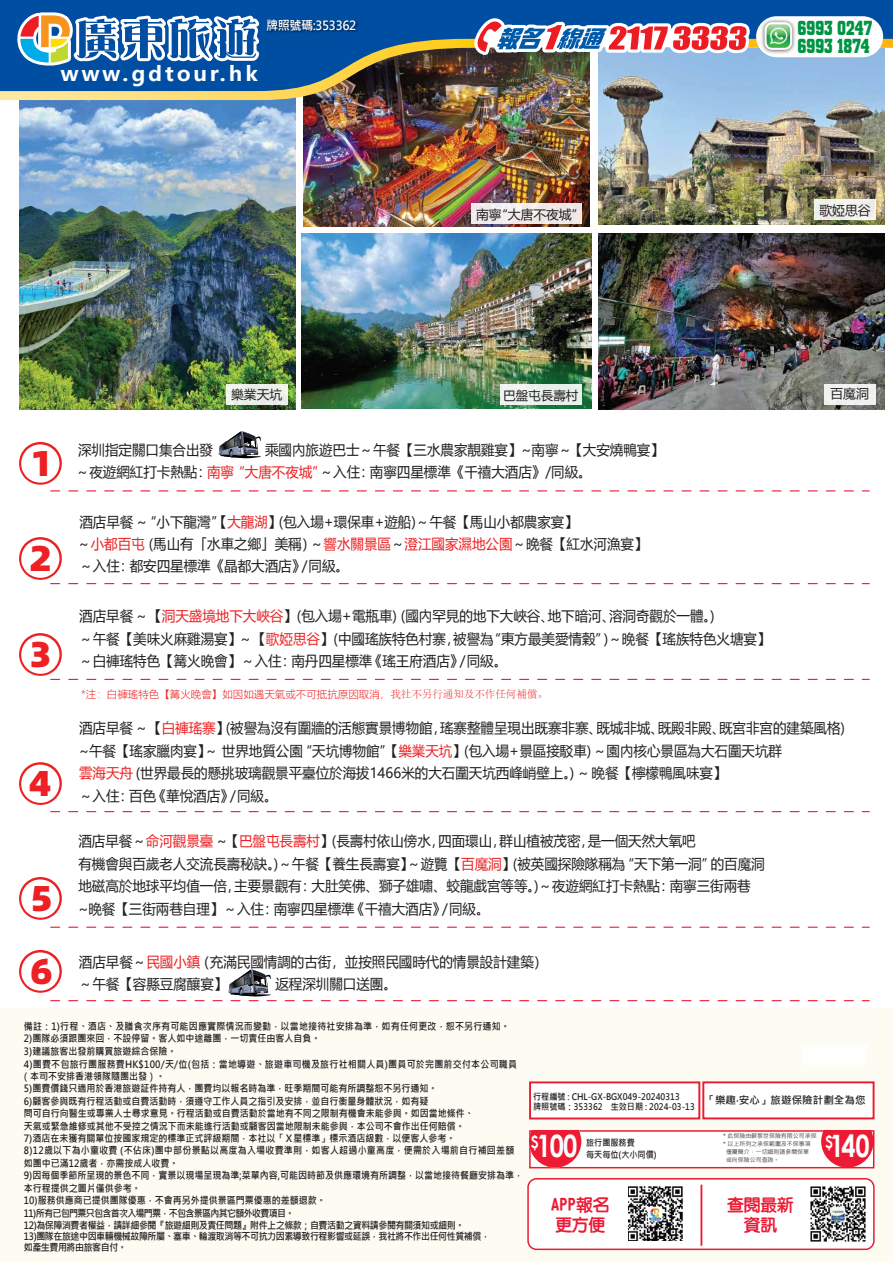
<style>
.page{position:relative;width:893px;height:1263px;background:#fff}
.page>*{position:absolute;margin:0;border:0;box-sizing:border-box;transform-origin:0 0}
.t1{font:800 36px "Alibaba Pu Hui Ti";color:#ed2123;scale:1.05 1}
.t2{font:700 30.9px "Century Gothic";letter-spacing:-.04em;color:#fff;scale:.82 1}
.t3{font:700 21.15px/17.2px "City D";color:#009444;scale:.79 1}
.t4{font:700 20.1px "Microsoft Ya Hei";letter-spacing:.14em;color:#fff;scale:1.04 1}
.t5{font:700 16.8px "Century Gothic";color:#fff;scale:.82 1}
.t6{font:800 16.65px/20px "ID Yuan";color:#ed1a34}
.t7{font:14.25px/22.5px "Microsoft Ya Hei";color:#221e1f;scale:.95 1}
.t8{font:12.9px "Microsoft Ya Hei";color:#221e1f}
.t9{font:12.75px "Microsoft Ya Hei";color:#221e1f}
.t10{font:12.6px "Microsoft Ya Hei";color:#221e1f}
.t11{font:700 12.45px "Microsoft Jheng Hei";letter-spacing:-.04em;color:#fff}
.t12{font:300 10.5px "Microsoft Ya Hei";color:#ed2123}
.t13{font:700 10.5px "Microsoft Jheng Hei";color:#221e1f}
.t14{font:700 10.05px/12.5px "Microsoft Jheng Hei";color:#221e1f;scale:.9 1}
.t15{font:700 10.05px/10.8px "Microsoft Jheng Hei";letter-spacing:-.05em;color:#221e1f;scale:.9 1}
.t16{font:700 9px/10.5px "Microsoft Jheng Hei";color:#221e1f;scale:.9 1}
.t17{font:6px "Microsoft Jheng Hei";color:#221e1f}
.s1{color:#ed2123}
.s2{font-family:"Adobe Song Std"}
</style>
<div class="page">
<img style="left:302px;top:234px;width:289px;height:175px">
<img style="left:303px;top:100px;width:287px;height:126px">
<img style="left:598px;top:100px;width:287px;height:125px">
<img style="left:598px;top:233px;width:287px;height:176px">
<div style="left:815px;top:199px;width:61px;height:21px;background:#eff0ec"></div>
<img style="left:19px;top:100px;width:276px;height:309px">
<div style="left:825px;top:384px;width:51px;height:20px;background:#f0f1f0"></div>
<img style="left:0;top:91px;width:885px;height:9px">
<svg style="left:0;top:0;width:893px;height:91px;background:#2e6295"></svg>
<div style="left:756px;top:16px;width:127px;height:41px;background:#fff;border-radius:21px"></div>
<img style="left:759px;top:16px;width:39px;height:40px">
<div style="left:765px;top:22px;width:27px;height:28px;border:4px solid #fff;border-radius:5px"></div>
<img style="left:767px;top:24px;width:23px;height:24px">
<img style="left:472px;top:7px;width:283px;height:91px">
<img style="left:263px;top:5px;width:97px;height:38px">
<svg style="left:14px;top:9px;width:251px;height:64px"></svg>
<div style="left:0;top:1007px;width:893px;height:256px;background:#fcfcf3"></div>
<div style="left:803px;top:1045px;width:64px;height:20px;background:#fff"></div>
<div style="left:529px;top:1130px;width:345px;height:38px;background:#fff;border:2px solid #ed1a34"></div>
<div style="left:702px;top:1081px;width:172px;height:38px;background:#fff;border:2px solid #ed1a34"></div>
<div style="left:529px;top:1081px;width:171px;height:38px;background:#fff;border:2px solid #ed1a34"></div>
<svg style="left:529px;top:1130px;width:52px;height:37px;background:#ef364c"></svg>
<svg style="left:821px;top:1130px;width:53px;height:37px;background:#ef394f"></svg>
<div style="left:528px;top:1179px;width:346px;height:70px;background:#fff;border-radius:9px"></div>
<div style="left:527px;top:1178px;width:348px;height:72px;border:2px solid #ed1a34;border-radius:9px"></div>
<img style="left:628px;top:1186px;width:55px;height:55px">
<hr style="left:700px;top:1184px;width:2px;height:62px;background:#ed1a34">
<img style="left:810px;top:1186px;width:56px;height:56px">
<svg style="left:19px;top:431px;width:850px;height:60px"></svg>
<svg style="left:19px;top:537px;width:850px;height:47px"></svg>
<svg style="left:19px;top:762px;width:43px;height:43px"></svg>
<svg style="left:51px;top:811px;width:818px;height:1px"></svg>
<svg style="left:19px;top:877px;width:43px;height:43px"></svg>
<svg style="left:51px;top:927px;width:818px;height:1px"></svg>
<svg style="left:19px;top:950px;width:850px;height:51px"></svg>
<svg style="left:19px;top:633px;width:850px;height:47px"></svg>
<div style="left:226px;top:384px;width:61px;height:20px;background:#eaf0e9"></div>
<div style="left:500px;top:384px;width:82px;height:20px;background:#e7f1eb"></div>
<div style="left:471px;top:204px;width:111px;height:20px;background:#f0ebe9"></div>
<p class="t11" style="left:266px;top:17px;width:92px">牌照號碼:353362</p>
<h3 class="t4" style="left:61px;top:60px;width:191px">www.gdtour.hk</h3>
<p class="t9" style="left:476px;top:206px;width:110px">南寧“大唐不夜城”</p>
<h3 class="t3" style="left:798px;top:20px;width:96px">6993 0247<br>6993 1874</h3>
<p class="t8" style="left:819px;top:201px;width:52px">歌婭思谷</p>
<h1 class="t1" style="left:30px;top:434px;width:23px">1</h1>
<h1 class="t1" style="left:29px;top:529px;width:23px">2</h1>
<h1 class="t1" style="left:29px;top:625px;width:23px">3</h1>
<h1 class="t1" style="left:29px;top:754px;width:23px">4</h1>
<h1 class="t1" style="left:30px;top:869px;width:23px">5</h1>
<h1 class="t1" style="left:30px;top:942px;width:23px">6</h1>
<p class="t9" style="left:231px;top:385px;width:52px">樂業天坑</p>
<p class="t10" style="left:503px;top:386px;width:77px">巴盤屯長壽村</p>
<p class="t7" style="left:78px;top:438px;width:144px">深圳指定關口集合出發</p>
<p class="t7" style="left:265px;top:438px;width:421px">乘國內旅遊巴士～午餐【三水農家靚雞宴】~南寧～【大安燒鴨宴】</p>
<p class="t7" style="left:76px;top:460px;width:544px">～夜遊網紅打卡熱點：<span class="s1">南寧“大唐不夜城”</span>～入住：南寧四星標準《千禧大酒店》/同級。</p>
<p class="t7" style="left:77px;top:510px;width:602px">酒店早餐～“小下龍灣”【<span class="s1">大龍湖</span>】(包入場+環保車+遊船)～午餐【馬山小都農家宴】<br>～<span class="s1">小都百屯</span> (馬山有「水車之鄉」美稱）～<span class="s1">響水關景區</span>～<span class="s1">澄江國家濕地公園</span>～晚餐【紅水河漁宴】</p>
<p class="t7" style="left:79px;top:555px;width:285px">～入住：都安四星標準《晶都大酒店》/同級。</p>
<p class="t7" style="left:79px;top:604px;width:729px">酒店早餐 ～【<span class="s1">洞天盛境地下大峽谷</span>】(包入場+電瓶車) (國內罕見的地下大峽谷、地下暗河、溶洞奇觀於一體。)<br>～午餐【美味火麻雞湯宴】～【<span class="s1">歌婭思谷</span>】(中國瑤族特色村寨，被譽為“東方最美愛情穀”)～晚餐【瑤族特色火塘宴】</p>
<p class="t7" style="left:79px;top:649px;width:452px">～白褲瑤特色【篝火晚會】～入住：南丹四星標準《瑤王府酒店》/同級。</p>
<p class="t12" style="left:81px;top:687px;width:468px">*注：白褲瑤特色【篝火晚會】如因如遇天氣或不可抵抗原因取消，<span class="s2">我社不另行通知及不作任何補償。</span></p>
<p class="t9" style="left:830px;top:385px;width:40px">百魔洞</p>
<p class="t7" style="left:79px;top:716px;width:808px">酒店早餐 ～【<span class="s1">白褲瑤寨</span>】(被譽為沒有圍牆的活態實景博物館，瑤寨整體呈現出既寨非寨、既城非城、既殿非殿、既宮非宮的建築風格) ~午餐【瑤家臘肉宴】～ 世界地質公園“天坑博物館”【<span class="s1">樂業天坑</span>】(包入場+景區接駁車)～園內核心景區為大石圍天坑群<br><span class="s1">雲海天舟</span> (世界最長的懸挑玻璃觀景平臺位於海拔1466米的大石圍天坑西峰峭壁上。) ~ 晚餐【檸檬鴨風味宴】</p>
<p class="t7" style="left:79px;top:784px;width:210px">～入住：百色《華悅酒店》/同級。</p>
<p class="t7" style="left:78px;top:829px;width:724px">酒店早餐～<span class="s1">命河觀景臺</span>～【<span class="s1">巴盤屯長壽村</span>】(長壽村依山傍水，四面環山，群山植被茂密，是一個天然大氧吧<br>有機會與百歲老人交流長壽秘訣。)～午餐【養生長壽宴】～遊覽【<span class="s1">百魔洞</span>】(被英國探險隊稱為“天下第一洞”的百魔洞地磁高於地球平均值一倍，主要景觀有：大肚笑佛、獅子雄嘯、蛟龍戲宮等等。)～夜遊網紅打卡熱點：南寧三街兩巷</p>
<p class="t7" style="left:78px;top:897px;width:434px">~晚餐【三街兩巷自理】～入住：南寧四星標準《千禧大酒店》/同級。</p>
<p class="t7" style="left:79px;top:950px;width:495px">酒店早餐～<span class="s1">民國小鎮</span>（充滿民國情調的古街，並按照民國時代的情景設計建築）</p>
<p class="t7" style="left:79px;top:972px;width:158px">～午餐【容縣豆腐釀宴】</p>
<p class="t7" style="left:275px;top:972px;width:129px">返程深圳關口送團。</p>
<p class="t14" style="left:21px;top:1020px;width:559px">備註：1)行程、酒店、及膳食次序有可能因應實際情況而變動，以當地接待社安排為準，如有任何更改，恕不另行通知。<br>2)團隊必須跟團來回，不設停留。客人如中途離團，一切責任由客人自負。<br>3)建議旅客出發前購買旅遊綜合保險。<br>4)團費不包旅行團服務費HK$100/天/位(包括：當地導遊、旅遊車司機及旅行社相關人員)團員可於完團前交付本公司職員（本司不安排香港領隊隨團出發）。<br>5)團費價錢只適用於香港旅遊証件持有人，團費均以報名時為準，旺季期間可能有所調整恕不另行通知。<br>6)顧客參與既有行程活動或自費活動時，須遵守工作人員之指引及安排，並自行衡量身體狀況，如有疑<br>問可自行向醫生或專業人士尋求意見。行程活動或自費活動於當地有不同之限制有機會未能參與。如因當地條件、<br>天氣或緊急維修或其他不受控之情況下而未能進行活動或顧客因當地限制未能參與，本公司不會作出任何賠償。<br>7)酒店在未獲有關單位按國家規定的標準正式評級期間，本社以「Ｘ星標準」標示酒店級數，以便客人參考。<br>8)12歲以下為小童收費 (不佔床)團中部份景點以高度為入場收費準則，如客人超過小童高度，便需於入場前自行補回差額如團中已滿12歲者，亦需按成人收費。<br>9)因每個季節所呈現的景色不同，實景以現場呈現為準;菜單內容,可能因時節及供應環境有所調整，以當地接待餐廳安排為準，本行程提供之圖片僅供參考。<br>10)服務供應商已提供團隊優惠，不會再另外提供景區門票優惠的差額退款。<br>11)所有已包門票只包含首次入場門票，不包含景區內其它額外收費項目。<br>12)為保障消費者權益，請詳細參閱『旅遊細則及責任問題』附件上之條款；自費活動之資料請參閱有關須知或細則。</p>
<p class="t15" style="left:24px;top:1231px;width:519px">13)團隊在旅途中因車輛機械故障所屬、塞車、輪渡取消等不可抗力因素導致行程影響或延誤，我社將不作出任何性質補償，如產生費用將由旅客自付。</p>
<p class="t16" style="left:533px;top:1091px;width:181px">行程編號 : CHL-GX-BGX049 -20240313<br>牌照號碼：353362 生效日期 : 2024-03-13</p>
<p class="t16" style="left:586px;top:1136px;width:80px;line-height:12px">旅行團服務費<br>每天每位(大小同價)</p>
<p class="t13" style="left:704px;top:1093px;width:163px">「樂趣‧安心」旅遊保險計劃全為您</p>
<p class="t5" style="left:532px;top:1123px;width:11px">$</p>
<p class="t17" style="left:722px;top:1132px;width:97px">＊此保險由蘇黎世保險有限公司承保</p>
<p class="t17" style="left:722px;top:1140px;width:91px">＊以上所列之承保範圍及不保事項</p>
<p class="t17" style="left:726px;top:1148px;width:85px">僅屬簡介，一切細則請參閱保單</p>
<p class="t17" style="left:726px;top:1156px;width:55px">或向保險公司查詢。</p>
<h2 class="t2" style="left:531px;top:1123px;width:58px"><sup>$</sup>100</h2>
<h2 class="t2" style="left:825px;top:1122px;width:56px"><sup>$</sup>140</h2>
<p class="t6" style="left:551px;top:1194px;width:60px">APP報名更方便</p>
<p class="t6" style="left:727px;top:1194px;width:68px;text-align:center">查閱最新資訊</p>
</div>
